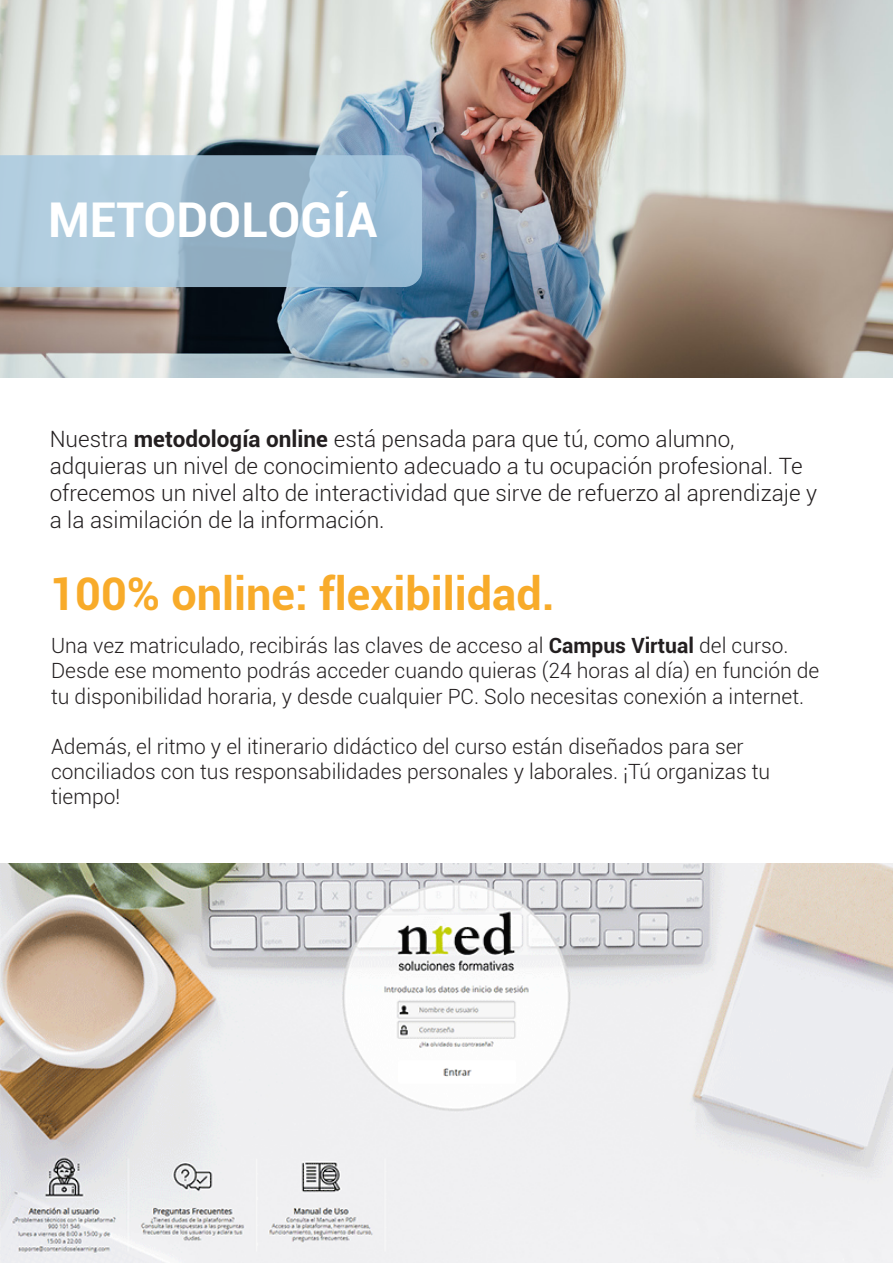
<style>
.page{position:relative;width:893px;height:1263px;background:#fff}
.page>*{position:absolute;margin:0;border:0;box-sizing:border-box;transform-origin:0 0}
.t1{font:700 48px "Roboto";color:#fff}
.t2{font:700 45px "Roboto";color:#f8ab2a}
.t3{font:300 22.5px/27px "Roboto";color:#231f20}
.t4{font:300 21px/25.2px "Roboto";color:#231f20}
.s1{font-weight:700}
</style>
<div class="page">
<img style="left:0;top:0;width:893px;height:377px">
<img style="left:1px;top:864px;width:892px;height:399px">
<svg style="left:0;top:155px;width:422px;height:132px;background:#a2c0d4"></svg>
<p class="t1" style="left:48px;top:186px;width:331px">METODOLOGÍA</p>
<p class="t3" style="left:50px;top:425px;width:769px">Nuestra <span class="s1">metodología online</span> está pensada para que tú, como alumno, adquieras un nivel de conocimiento adecuado a tu ocupación profesional. Te ofrecemos un nivel alto de interactividad que sirve de refuerzo al aprendizaje y a la asimilación de la información.</p>
<p class="t2" style="left:49px;top:562px;width:507px">100% online: flexibilidad.</p>
<p class="t4" style="left:51px;top:632px;width:770px">Una vez matriculado, recibirás las claves de acceso al <span class="s1">Campus Virtual</span> del curso.<br>Desde ese momento podrás acceder cuando quieras (24 horas al día) en función de tu disponibilidad horaria, y desde cualquier PC. Solo necesitas conexión a internet.</p>
<p class="t4" style="left:51px;top:733px;width:721px">Además, el ritmo y el itinerario didáctico del curso están diseñados para ser conciliados con tus responsabilidades personales y laborales. ¡Tú organizas tu tiempo!</p>
</div>
